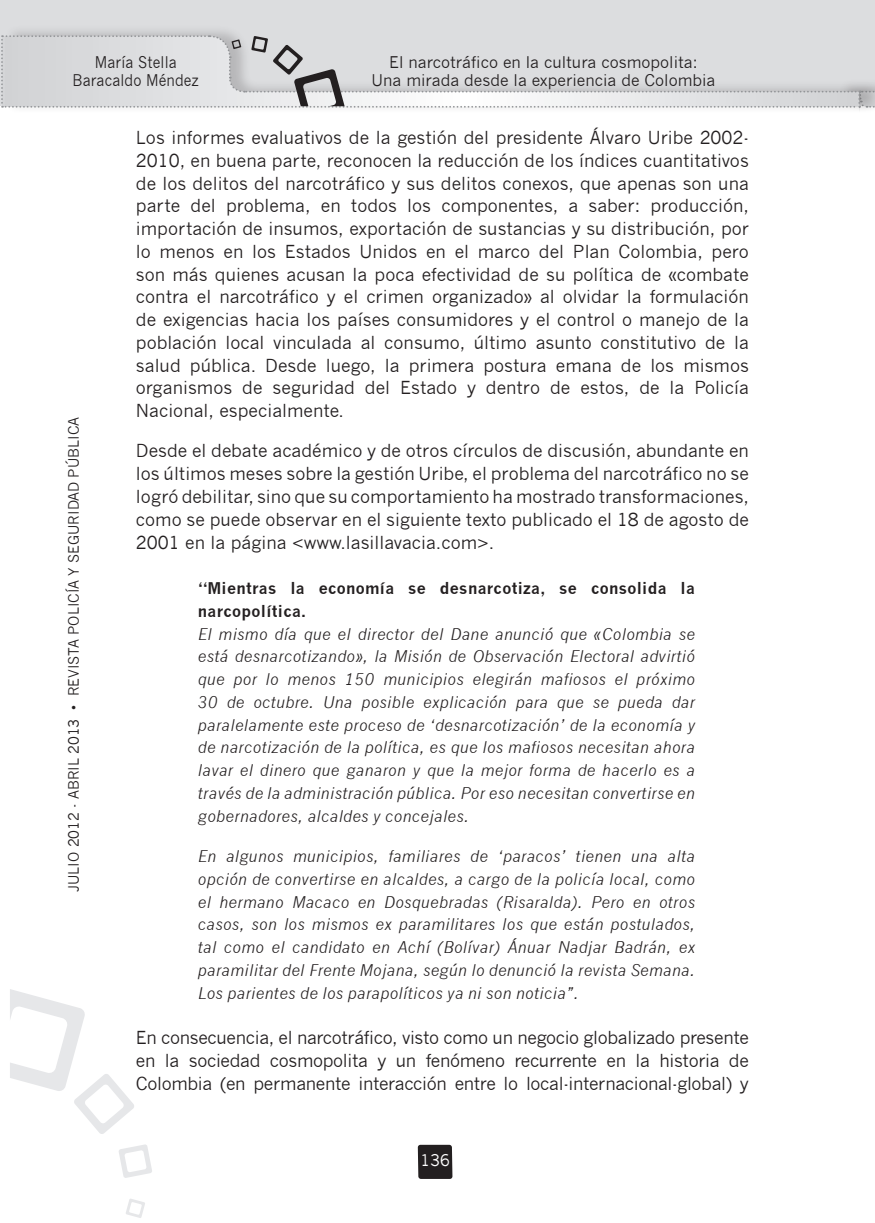
<style>
.page{position:relative;width:875px;height:1223px;background:#fff}
.page>*{position:absolute;margin:0;border:0;box-sizing:border-box;transform-origin:0 0}
.t1{font:17.5px/22.8px "News Gothic";color:#231f20;text-align:justify}
.t2{font:italic 15.75px/22.8px "News Gothic";letter-spacing:.02em;color:#231f20;text-align:justify}
.t3{font:15.75px/17.3px "News Gothic";color:#231f20;text-align:center}
.t4{font:700 15.75px/22.8px "News Gothic";letter-spacing:.02em;color:#231f20}
.t5{font:15.75px/17.3px "News Gothic";color:#231f20;text-align:center;scale:.9 1}
.t6{font:15.75px "News Gothic";color:#fff}
.t7{font:14px "News Gothic";color:#231f20}
</style>
<div class="page">
<div style="left:0;top:0;width:859px;height:106px;background:#dcdddf"></div>
<div style="left:4px;top:23px;width:855px;height:90px;background:#231f20;opacity:.2"></div>
<svg style="left:10px;top:989px;width:124px;height:145px"></svg>
<svg style="left:119px;top:1144px;width:33px;height:33px"></svg>
<svg style="left:126px;top:1199px;width:19px;height:18px"></svg>
<svg style="left:418px;top:1144px;width:34px;height:34px"></svg>
<div style="left:859px;top:0;width:16px;height:106px;background:#dcdddf"></div>
<div style="left:859px;top:23px;width:16px;height:90px;background:#231f20;opacity:.2"></div>
<svg style="left:1px;top:34px;width:874px;height:75px"></svg>
<p class="t5" style="left:73px;top:54px;width:142px">María Stella<br>Baracaldo Méndez</p>
<p class="t3" style="left:371px;top:54px;width:345px">El narcotráfico en la cultura cosmopolita:<br>Una mirada desde la experiencia de Colombia</p>
<p class="t7" style="left:66px;top:891px;width:476px;rotate:-90deg">JULIO 2012 - ABRIL 2013 • REVISTA POLICÍA Y SEGURIDAD PÚBLICA</p>
<p class="t1" style="left:136px;top:126px;width:614px">Los informes evaluativos de la gestión del presidente Álvaro Uribe 2002- 2010, en buena parte, reconocen la reducción de los índices cuantitativos de los delitos del narcotráfico y sus delitos conexos, que apenas son una parte del problema, en todos los componentes, a saber: producción, importación de insumos, exportación de sustancias y su distribución, por lo menos en los Estados Unidos en el marco del Plan Colombia, pero son más quienes acusan la poca efectividad de su política de «combate contra el narcotráfico y el crimen organizado» al olvidar la formulación de exigencias hacia los países consumidores y el control o manejo de la población local vinculada al consumo, último asunto constitutivo de la salud pública. Desde luego, la primera postura emana de los mismos organismos de seguridad del Estado y dentro de estos, de la Policía Nacional, especialmente.</p>
<p class="t1" style="left:136px;top:439px;width:614px">Desde el debate académico y de otros círculos de discusión, abundante en los últimos meses sobre la gestión Uribe, el problema del narcotráfico no se logró debilitar, sino que su comportamiento ha mostrado transformaciones, como se puede observar en el siguiente texto publicado el 18 de agosto de 2001 en la página &lt;www.lasillavacia.com&gt;.</p>
<p class="t4" style="left:198px;top:576px;width:498px">“Mientras la economía se desnarcotiza, se consolida la narcopolítica.</p>
<p class="t2" style="left:198px;top:622px;width:499px">El mismo día que el director del Dane anunció que «Colombia se está desnarcotizando», la Misión de Observación Electoral advirtió que por lo menos 150 municipios elegirán mafiosos el próximo 30 de octubre. Una posible explicación para que se pueda dar paralelamente este proceso de ‘desnarcotización’ de la economía y de narcotización de la política, es que los mafiosos necesitan ahora lavar el dinero que ganaron y que la mejor forma de hacerlo es a través de la administración pública. Por eso necesitan convertirse en gobernadores, alcaldes y concejales.</p>
<p class="t2" style="left:198px;top:844px;width:499px">En algunos municipios, familiares de ‘paracos’ tienen una alta opción de convertirse en alcaldes, a cargo de la policía local, como el hermano Macaco en Dosquebradas (Risaralda). Pero en otros casos, son los mismos ex paramilitares los que están postulados, tal como el candidato en Achí (Bolívar) Ánuar Nadjar Badrán, ex paramilitar del Frente Mojana, según lo denunció la revista Semana.<br>Los parientes de los parapolíticos ya ni son noticia”.</p>
<p class="t1" style="left:136px;top:1026px;width:614px">En consecuencia, el narcotráfico, visto como un negocio globalizado presente en la sociedad cosmopolita y un fenómeno recurrente en la historia de Colombia (en permanente interacción entre lo local-internacional-global) y</p>
<p class="t6" style="left:420px;top:1150px;width:31px">136</p>
</div>
